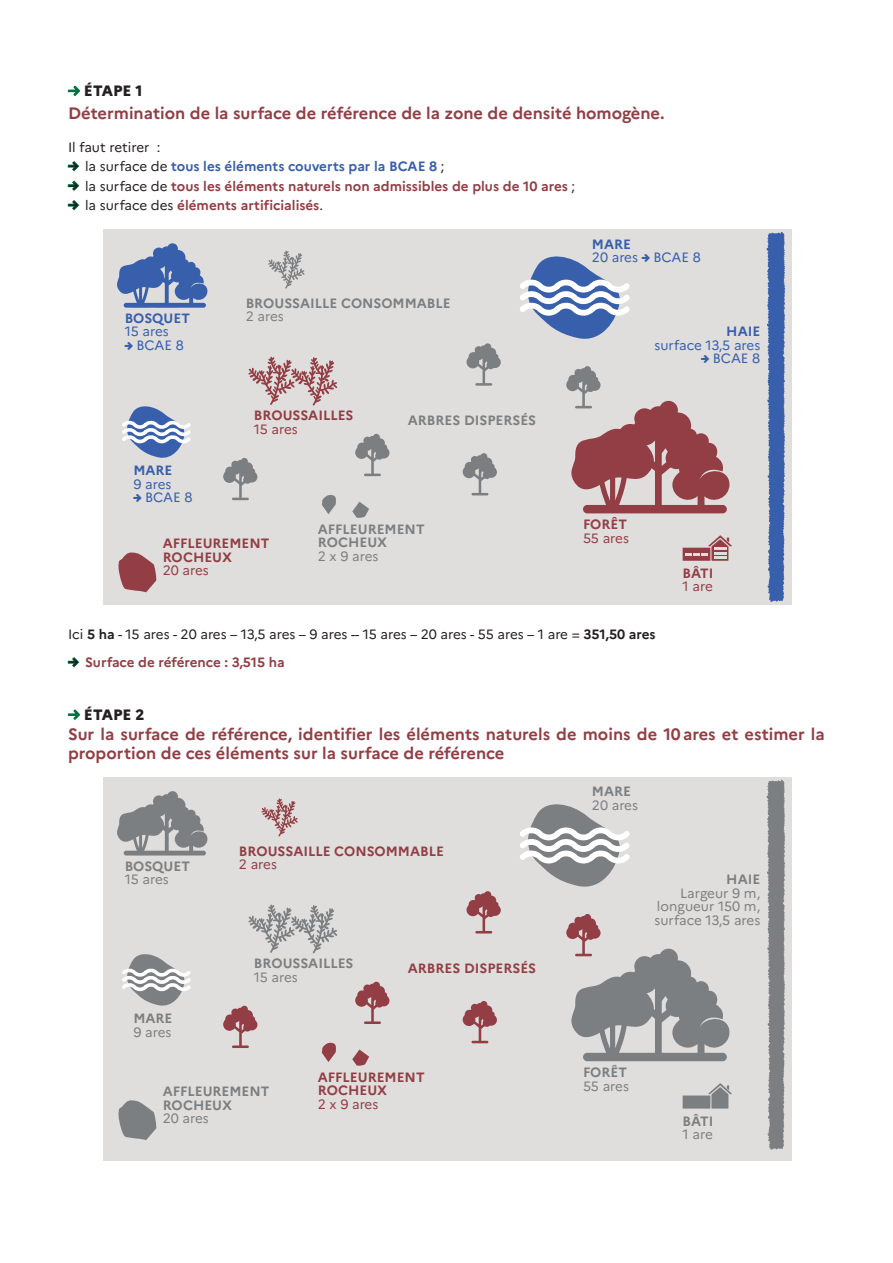
<style>
.page{position:relative;width:893px;height:1263px;background:#fff}
.page>*{position:absolute;margin:0;border:0;box-sizing:border-box;transform-origin:0 0}
.t1{font:700 16.5px/19.5px "Marianne";color:#923e44}
.t2{font:800 15px "Marianne";color:#231f20}
.t3{font:700 13.5px/13.5px "Marianne";color:#923e44}
.t4{font:700 13.5px/13.5px "Marianne";color:#7c7f81}
.t5{font:13.5px/13.5px "Marianne";letter-spacing:-.005em;color:#7c7f81;text-align:justify}
.t6{font:13.5px "Marianne";letter-spacing:-.005em;color:#231f20}
.t7{font:700 13.5px "Marianne";color:#375fac}
.t8{font:13.5px/13.5px "Marianne";color:#375fac}
.t9{font:13.5px "Marianne";letter-spacing:-.005em;color:#923e44}
.s1{font-weight:400;color:#00723f}
.s2{color:#00723f}
.s3{font-weight:400;color:#231f20}
.s4{font-weight:700}
</style>
<div class="page">
<div style="left:103px;top:229px;width:689px;height:375px;background:#e0dedd"></div>
<svg style="left:322px;top:495px;width:47px;height:23px"></svg>
<svg style="left:118px;top:552px;width:39px;height:40px"></svg>
<svg style="left:117px;top:243px;width:90px;height:64px"></svg>
<div style="left:124px;top:303px;width:82px;height:5px;background:#375fac;border-radius:2px"></div>
<svg style="left:520px;top:256px;width:110px;height:83px"></svg>
<svg style="left:248px;top:357px;width:89px;height:49px"></svg>
<svg style="left:355px;top:434px;width:34px;height:42px"></svg>
<svg style="left:463px;top:453px;width:34px;height:42px"></svg>
<svg style="left:223px;top:458px;width:34px;height:42px"></svg>
<svg style="left:466px;top:343px;width:35px;height:43px"></svg>
<svg style="left:683px;top:535px;width:49px;height:26px"></svg>
<svg style="left:766px;top:231px;width:20px;height:371px"></svg>
<svg style="left:122px;top:406px;width:69px;height:52px"></svg>
<svg style="left:268px;top:251px;width:37px;height:38px"></svg>
<div style="left:103px;top:777px;width:689px;height:383px;background:#e0dedd"></div>
<svg style="left:322px;top:1042px;width:47px;height:24px"></svg>
<svg style="left:118px;top:1100px;width:39px;height:40px"></svg>
<svg style="left:117px;top:791px;width:90px;height:64px"></svg>
<hr style="left:124px;top:851px;width:82px;height:4px;background:#7c7f81;border-radius:2px">
<svg style="left:520px;top:804px;width:110px;height:83px"></svg>
<svg style="left:122px;top:954px;width:69px;height:52px"></svg>
<svg style="left:248px;top:904px;width:89px;height:50px"></svg>
<svg style="left:355px;top:982px;width:34px;height:42px"></svg>
<svg style="left:463px;top:1001px;width:34px;height:42px"></svg>
<svg style="left:223px;top:1006px;width:34px;height:42px"></svg>
<svg style="left:466px;top:891px;width:35px;height:42px"></svg>
<svg style="left:566px;top:914px;width:163px;height:146px"></svg>
<div style="left:583px;top:1053px;width:144px;height:8px;background:#7c7f81;border-radius:4px"></div>
<svg style="left:683px;top:1083px;width:49px;height:25px"></svg>
<svg style="left:766px;top:779px;width:19px;height:371px;background:#8e9092"></svg>
<svg style="left:261px;top:798px;width:37px;height:39px"></svg>
<svg style="left:566px;top:366px;width:163px;height:147px"></svg>
<p class="t2" style="left:68px;top:79px;width:76px"><span class="s1">→</span> ÉTAPE 1</p>
<p class="t1" style="left:68px;top:102px;width:598px">Détermination de la surface de référence de la zone de densité homogène.</p>
<p class="t6" style="left:68px;top:136px;width:94px">Il faut retirer :</p>
<p class="t7" style="left:68px;top:156px;width:378px"><span class="s2">→</span> <span class="s3">la surface de</span> tous les éléments couverts par la BCAE 8 <span class="s3">;</span></p>
<p class="t3" style="left:68px;top:178px;width:509px"><span class="s2">→</span> <span class="s3">la surface de</span> tous les éléments naturels non admissibles de plus de 10 ares <span class="s3">;</span></p>
<p class="t3" style="left:68px;top:197px;width:257px"><span class="s2">→</span> <span class="s3">la surface des</span> éléments artificialisés<span class="s3">.</span></p>
<p class="t7" style="left:125px;top:308px;width:67px">BOSQUET</p>
<p class="t8" style="left:137px;top:324px;width:49px;text-indent:-12px">15 ares<br>BCAE 8</p>
<p class="t7" style="left:133px;top:460px;width:41px">MARE</p>
<p class="t8" style="left:145px;top:476px;width:49px;text-indent:-12px">9 ares<br>BCAE 8</p>
<p class="t4" style="left:246px;top:295px;width:207px">BROUSSAILLE CONSOMMABLE</p>
<p class="t5" style="left:246px;top:309px;width:40px">2 ares</p>
<p class="t3" style="left:254px;top:408px;width:101px">BROUSSAILLES</p>
<p class="t9" style="left:254px;top:418px;width:46px">15 ares</p>
<p class="t4" style="left:408px;top:412px;width:130px">ARBRES DISPERSÉS</p>
<p class="t3" style="left:163px;top:536px;width:108px">AFFLEUREMENT<br>ROCHEUX</p>
<p class="t9" style="left:163px;top:560px;width:48px">20 ares</p>
<p class="t4" style="left:318px;top:521px;width:108px">AFFLEUREMENT<br>ROCHEUX</p>
<p class="t5" style="left:318px;top:548px;width:62px">2 x 9 ares</p>
<p class="t7" style="left:592px;top:233px;width:41px">MARE</p>
<p class="t8" style="left:592px;top:249px;width:110px">20 ares BCAE 8</p>
<p class="t7" style="left:726px;top:321px;width:36px">HAIE</p>
<p class="t8" style="left:654px;top:337px;width:107px;text-align:right">surface 13,5 ares<br>BCAE 8</p>
<p class="t3" style="left:583px;top:517px;width:46px">FORÊT</p>
<p class="t9" style="left:583px;top:527px;width:47px">55 ares</p>
<p class="t3" style="left:683px;top:565px;width:32px">BÂTI</p>
<p class="t9" style="left:683px;top:576px;width:32px">1 are</p>
<p class="t6" style="left:68px;top:624px;width:589px">Ici <span class="s4">5 ha</span> - 15 ares - 20 ares – 13,5 ares – 9 ares -- 15 ares – 20 ares - 55 ares – 1 are = <span class="s4">351,50 ares</span></p>
<p class="t3" style="left:68px;top:654px;width:218px"><span class="s2">→</span> Surface de référence : 3,515 ha</p>
<p class="t2" style="left:68px;top:703px;width:78px"><span class="s1">→</span> ÉTAPE 2</p>
<p class="t1" style="left:68px;top:723px;width:758px">Sur la surface de référence, identifier les éléments naturels de moins de 10 ares et estimer la proportion de ces éléments sur la surface de référence</p>
<p class="t4" style="left:125px;top:858px;width:67px">BOSQUET</p>
<p class="t5" style="left:125px;top:871px;width:46px">15 ares</p>
<p class="t4" style="left:133px;top:1010px;width:41px">MARE</p>
<p class="t5" style="left:133px;top:1024px;width:40px">9 ares</p>
<p class="t3" style="left:239px;top:843px;width:207px">BROUSSAILLE CONSOMMABLE</p>
<p class="t9" style="left:239px;top:854px;width:40px">2 ares</p>
<p class="t4" style="left:254px;top:955px;width:101px">BROUSSAILLES</p>
<p class="t5" style="left:254px;top:969px;width:46px">15 ares</p>
<p class="t3" style="left:408px;top:960px;width:130px">ARBRES DISPERSÉS</p>
<p class="t4" style="left:163px;top:1083px;width:108px">AFFLEUREMENT<br>ROCHEUX</p>
<p class="t5" style="left:163px;top:1110px;width:48px">20 ares</p>
<p class="t3" style="left:318px;top:1069px;width:108px">AFFLEUREMENT<br>ROCHEUX</p>
<p class="t9" style="left:318px;top:1093px;width:62px">2 x 9 ares</p>
<p class="t4" style="left:592px;top:784px;width:41px">MARE</p>
<p class="t5" style="left:592px;top:797px;width:48px">20 ares</p>
<p class="t4" style="left:726px;top:871px;width:36px">HAIE</p>
<p class="t5" style="left:654px;top:885px;width:107px;text-indent:26px">Largeur 9 m, longueur 150 m, surface 13,5 ares</p>
<p class="t4" style="left:583px;top:1064px;width:46px">FORÊT</p>
<p class="t5" style="left:583px;top:1078px;width:47px">55 ares</p>
<p class="t4" style="left:683px;top:1113px;width:32px">BÂTI</p>
<p class="t5" style="left:683px;top:1126px;width:32px">1 are</p>
</div>
